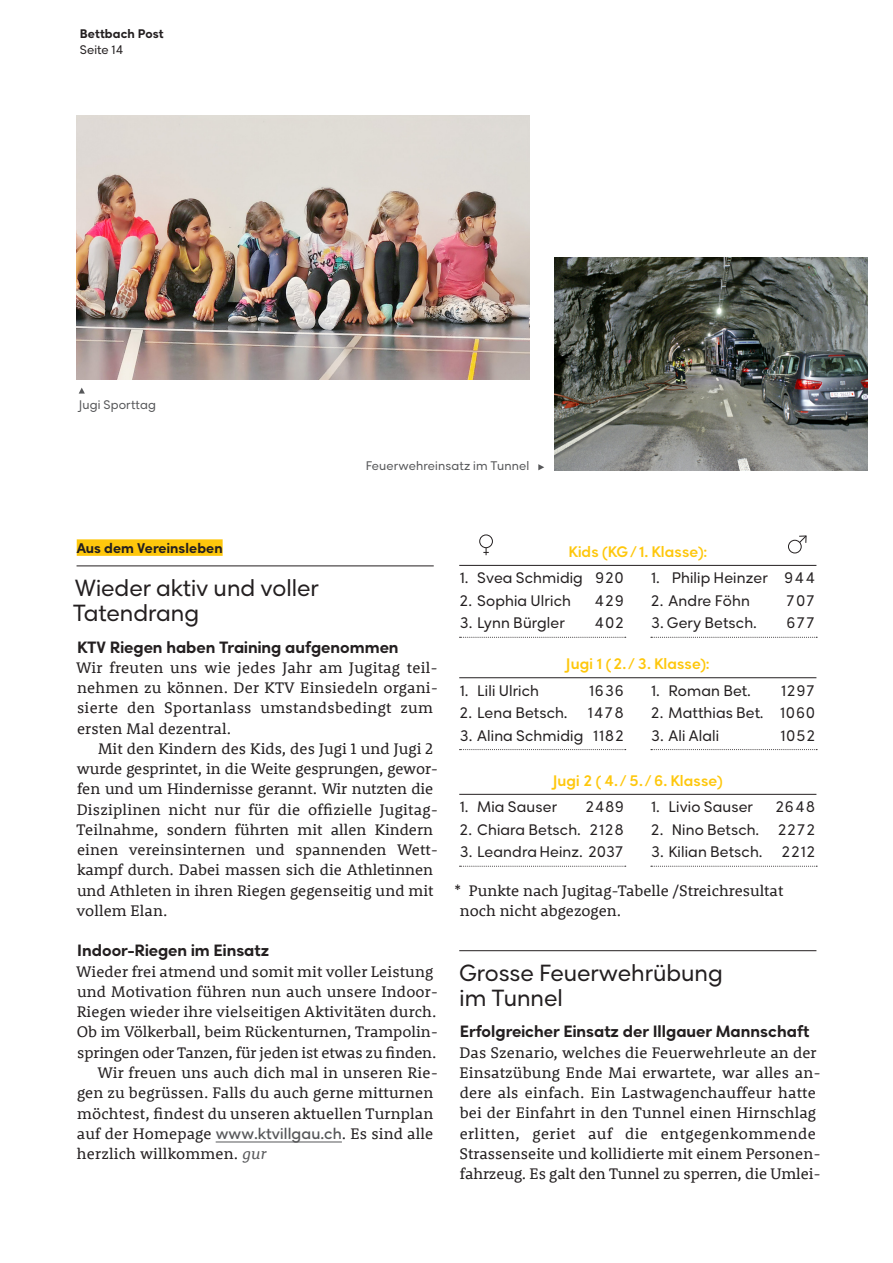
<style>
.page{position:relative;width:893px;height:1263px;background:#fff}
.page>*{position:absolute;margin:0;border:0;box-sizing:border-box;transform-origin:0 0}
.t1{font:22.5px/25.5px "Rozanova GEO";color:#231f20}
.t2{font:15.75px/20.2px "Rooney";letter-spacing:.01em;color:#231f20}
.t3{font:800 15.75px "Rozanova GEO";color:#231f20}
.t4{font:15.75px "Rooney";letter-spacing:-.01em;color:#231f20}
.t5{font:14.7px "Rozanova GEO";letter-spacing:.01em;color:#231f20}
.t6{font:700 14.7px "Rozanova GEO";letter-spacing:.01em;color:#fec70c}
.t7{font:800 13.5px "Rozanova GEO";letter-spacing:.01em;color:#231f20}
.t8{font:12px "Rozanova GEO";letter-spacing:.015em;color:#57585a}
.t9{font:800 12px "Rozanova GEO";letter-spacing:.01em;color:#231f20}
.t10{font:12px "Rozanova GEO";letter-spacing:.01em;color:#231f20}
.s1{font-family:"Rozanova GEO";font-weight:600;font-size:15px;color:#57585a}
.s2{font-style:italic;color:#57585a}
</style>
<div class="page">
<div style="left:77px;top:539px;width:146px;height:17px;background:#fec70c"></div>
<hr style="left:77px;top:566px;width:357px;height:1px;background:#231f20">
<hr style="left:216px;top:1141px;width:126px;height:1px;background:#57585a">
<hr style="left:459px;top:950px;width:357px;height:1px;background:#231f20">
<img style="left:77px;top:116px;width:452px;height:263px">
<img style="left:555px;top:258px;width:312px;height:212px">
<hr style="left:459px;top:677px;width:357px;height:1px;background:#231f20">
<svg style="left:460px;top:749px;width:166px;height:1px"></svg>
<svg style="left:651px;top:749px;width:166px;height:1px"></svg>
<hr style="left:459px;top:794px;width:357px;height:1px;background:#231f20">
<svg style="left:460px;top:866px;width:166px;height:1px"></svg>
<svg style="left:651px;top:866px;width:166px;height:1px"></svg>
<hr style="left:459px;top:565px;width:357px;height:1px;background:#231f20">
<svg style="left:460px;top:637px;width:166px;height:1px"></svg>
<svg style="left:651px;top:637px;width:166px;height:1px"></svg>
<div style="left:788px;top:540px;width:13px;height:13px;border:1px solid #231f20;border-radius:50%"></div>
<svg style="left:798px;top:535px;width:9px;height:8px"></svg>
<div style="left:479px;top:535px;width:14px;height:13px;border:1px solid #231f20;border-radius:50%"></div>
<svg style="left:483px;top:548px;width:6px;height:7px"></svg>
<svg style="left:79px;top:388px;width:6px;height:6px"></svg>
<svg style="left:538px;top:464px;width:6px;height:6px"></svg>
<p class="t9" style="left:80px;top:27px;width:85px">Bettbach Post</p>
<p class="t10" style="left:80px;top:42px;width:45px">Seite 14</p>
<p class="t8" style="left:79px;top:397px;width:78px">Jugi Sporttag</p>
<p class="t8" style="left:366px;top:458px;width:165px">Feuerwehreinsatz im Tunnel</p>
<p class="t7" style="left:77px;top:540px;width:147px">Aus dem Vereinsleben</p>
<h1 class="t1" style="left:73px;top:578px;width:247px">Wieder aktiv und voller<br>Tatendrang</h1>
<p class="t3" style="left:77px;top:638px;width:323px">KTV Riegen haben Training aufgenommen</p>
<p class="t2" style="left:76px;top:657px;width:363px">Wir freuten uns wie jedes Jahr am Jugitag teil&shy;nehmen zu können. Der KTV Einsiedeln organi&shy;sierte den Sportanlass umstandsbedingt zum ersten Mal dezentral.</p>
<p class="t2" style="left:77px;top:738px;width:363px;text-indent:21px">Mit den Kindern des Kids, des Jugi 1 und Jugi 2 wurde gesprintet, in die Weite gesprungen, gewor&shy;fen und um Hindernisse gerannt. Wir nutzten die Disziplinen nicht nur für die offizielle Jugitag-Teilnahme, sondern führten mit allen Kindern einen vereinsinternen und spannenden Wett&shy;kampf durch. Dabei massen sich die Athletinnen und Athleten in ihren Riegen gegenseitig und mit vollem Elan.</p>
<p class="t3" style="left:77px;top:942px;width:193px">Indoor-Riegen im Einsatz</p>
<p class="t2" style="left:76px;top:961px;width:358px">Wieder frei atmend und somit mit voller Leistung</p>
<p class="t2" style="left:77px;top:981px;width:363px">und Motivation führen nun auch unsere Indoor-</p>
<p class="t2" style="left:77px;top:1001px;width:361px">Riegen wieder ihre vielseitigen Aktivitäten durch.</p>
<p class="t2" style="left:77px;top:1021px;width:363px">Ob im Völkerball, beim Rückenturnen, Trampolin-</p>
<p class="t4" style="left:77px;top:1042px;width:361px">springen oder Tanzen, für jeden ist etwas zu finden.</p>
<p class="t2" style="left:98px;top:1062px;width:342px">Wir freuen uns auch dich mal in unseren Rie-</p>
<p class="t2" style="left:77px;top:1082px;width:358px">gen zu begrüssen. Falls du auch gerne mitturnen</p>
<p class="t2" style="left:77px;top:1102px;width:358px">möchtest, findest du unseren aktuellen Turnplan</p>
<p class="t2" style="left:77px;top:1123px;width:358px">auf der Homepage <span class="s1">www.ktvillgau.ch</span>. Es sind alle</p>
<p class="t2" style="left:77px;top:1143px;width:191px">herzlich willkommen. <span class="s2">gur</span></p>
<p class="t6" style="left:569px;top:542px;width:140px">Kids (KG/ 1. Klasse):</p>
<p class="t5" style="left:459px;top:569px;width:166px">1. Svea Schmidig 920</p>
<p class="t5" style="left:459px;top:591px;width:113px">2. Sophia Ulrich</p>
<p class="t5" style="left:594px;top:591px;width:32px">429</p>
<p class="t5" style="left:459px;top:614px;width:107px">3. Lynn Bürgler</p>
<p class="t5" style="left:594px;top:614px;width:32px">402</p>
<p class="t5" style="left:651px;top:569px;width:166px">1. Philip Heinzer 944</p>
<p class="t5" style="left:651px;top:591px;width:101px">2. Andre Föhn</p>
<p class="t5" style="left:786px;top:591px;width:31px">707</p>
<p class="t5" style="left:651px;top:614px;width:107px">3. Gery Betsch.</p>
<p class="t5" style="left:786px;top:614px;width:31px">677</p>
<p class="t6" style="left:566px;top:654px;width:145px">Jugi 1 (2. /3. Klasse):</p>
<p class="t5" style="left:459px;top:681px;width:81px">1. Lili Ulrich</p>
<p class="t5" style="left:589px;top:681px;width:37px">1636</p>
<p class="t5" style="left:459px;top:704px;width:110px">2. Lena Betsch.</p>
<p class="t5" style="left:587px;top:704px;width:38px">1478</p>
<p class="t5" style="left:459px;top:726px;width:166px">3. Alina Schmidig 1182</p>
<p class="t5" style="left:651px;top:681px;width:101px">1. Roman Bet.</p>
<p class="t5" style="left:780px;top:681px;width:37px">1297</p>
<p class="t5" style="left:651px;top:704px;width:166px">2. Matthias Bet. 1060</p>
<p class="t5" style="left:651px;top:726px;width:70px">3. Ali Alali</p>
<p class="t5" style="left:780px;top:726px;width:37px">1052</p>
<p class="t6" style="left:553px;top:771px;width:171px">Jugi 2 (4. / 5. /6. Klasse)</p>
<p class="t5" style="left:459px;top:798px;width:99px">1. Mia Sauser</p>
<p class="t5" style="left:585px;top:798px;width:40px">2489</p>
<p class="t5" style="left:459px;top:820px;width:166px">2. Chiara Betsch. 2128</p>
<p class="t5" style="left:459px;top:843px;width:166px">3. Leandra Heinz. 2037</p>
<p class="t5" style="left:651px;top:798px;width:104px">1. Livio Sauser</p>
<p class="t5" style="left:775px;top:798px;width:42px">2648</p>
<p class="t5" style="left:651px;top:820px;width:110px">2. Nino Betsch.</p>
<p class="t5" style="left:777px;top:820px;width:40px">2272</p>
<p class="t5" style="left:651px;top:843px;width:113px">3. Kilian Betsch.</p>
<p class="t5" style="left:781px;top:843px;width:36px">2212</p>
<p class="t2" style="left:460px;top:880px;width:325px;text-indent:-5px">* Punkte nach Jugitag-Tabelle /Streichresultat noch nicht abgezogen.</p>
<h1 class="t1" style="left:459px;top:962px;width:265px">Grosse Feuerwehrübung im Tunnel</h1>
<p class="t3" style="left:460px;top:1023px;width:351px">Erfolgreicher Einsatz der Illgauer Mannschaft</p>
<p class="t2" style="left:459px;top:1042px;width:363px">Das Szenario, welches die Feuerwehrleute an der Einsatzübung Ende Mai erwartete, war alles an&shy;dere als einfach. Ein Lastwagenchauffeur hatte bei der Einfahrt in den Tunnel einen Hirnschlag erlitten, geriet auf die entgegenkommende Strassenseite und kollidierte mit einem Personen&shy;fahrzeug. Es galt den Tunnel zu sperren, die Umlei-</p>
</div>
